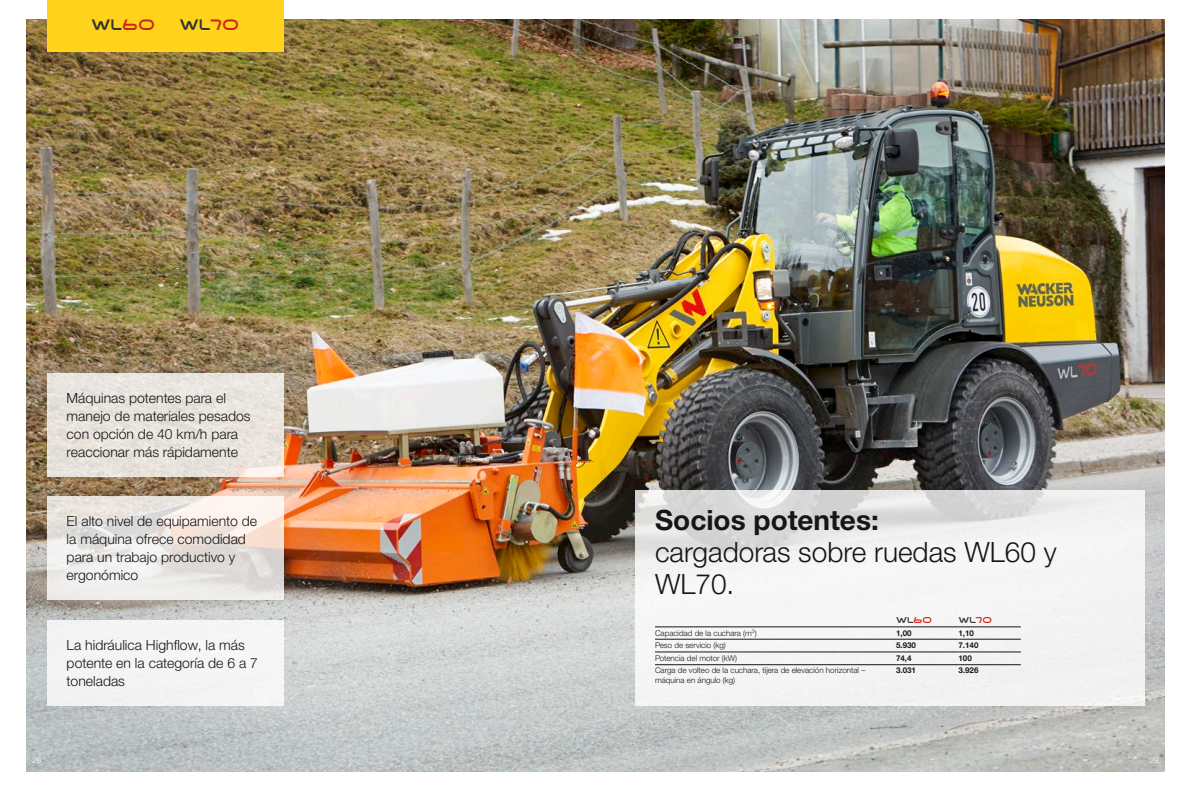
<style>
.page{position:relative;width:1191px;height:791px;background:#fff}
.page>*{position:absolute;margin:0;border:0;box-sizing:border-box;transform-origin:0 0}
.t1{font:300 28px/32px "Helvetica Neue LTW1 G";color:#151616}
.t2{font:700 28px "Helvetica Neue LTW1 G";color:#151616}
.t3{font:16px "Wacker Neuson";color:#323232}
.t4{font:300 14px/18px "Helvetica Neue LTW1 G";color:#151616}
.t5{font:9px "Wacker Neuson";color:#323232}
.t6{font:300 8px/10px "Helvetica Neue LTW1 G";color:#151616}
.t7{font:700 8px "Helvetica Neue LTW1 G";color:#151616}
.t8{font:300 8px "Helvetica Neue LTW1 G";color:#fff}
.s1{color:#d12314}
</style>
<div class="page">
<img style="left:27px;top:20px;width:1137px;height:751px">
<div style="left:47px;top:0;width:236px;height:51px;background:#ffd31b"></div>
<svg style="left:635px;top:490px;width:509px;height:216px;fill:#f3f4f4"></svg>
<div style="left:47px;top:620px;width:236px;height:86px;background:#f4f4f5"></div>
<svg style="left:47px;top:496px;width:236px;height:104px"></svg>
<div style="left:47px;top:373px;width:236px;height:103px;background:#e8e4dd"></div>
<hr style="left:655px;top:627px;width:241px;height:1px;background:#151616">
<hr style="left:896px;top:627px;width:62px;height:1px;background:#151616">
<hr style="left:958px;top:627px;width:62px;height:1px;background:#151616">
<hr style="left:655px;top:639px;width:241px;height:1px;background:#151616">
<hr style="left:896px;top:639px;width:62px;height:1px;background:#151616">
<hr style="left:958px;top:639px;width:62px;height:1px;background:#151616">
<hr style="left:655px;top:652px;width:241px;height:1px;background:#151616">
<hr style="left:896px;top:652px;width:62px;height:1px;background:#151616">
<hr style="left:958px;top:652px;width:62px;height:1px;background:#151616">
<hr style="left:655px;top:664px;width:241px;height:1px;background:#151616">
<hr style="left:896px;top:664px;width:62px;height:1px;background:#151616">
<hr style="left:958px;top:664px;width:62px;height:1px;background:#151616">
<p class="t3" style="left:91px;top:18px;width:65px">WL<span class="s1">60</span></p>
<p class="t3" style="left:179px;top:18px;width:61px">WL<span class="s1">70</span></p>
<p class="t4" style="left:67px;top:389px;width:185px">Máquinas potentes para el manejo de materiales pesados con opción de 40 km/h para reaccionar más rápidamente</p>
<p class="t4" style="left:67px;top:512px;width:192px">El alto nivel de equipamiento de la máquina ofrece comodidad para un trabajo productivo y ergonómico</p>
<p class="t4" style="left:67px;top:636px;width:193px">La hidráulica Highflow, la más potente en la categoría de 6 a 7 toneladas</p>
<h1 class="t2" style="left:655px;top:503px;width:225px">Socios potentes:</h1>
<h1 class="t1" style="left:655px;top:536px;width:403px">cargadoras sobre ruedas WL60 y<br>WL70.</h1>
<p class="t5" style="left:896px;top:616px;width:37px">WL<span class="s1">60</span></p>
<p class="t5" style="left:958px;top:616px;width:35px">WL<span class="s1">70</span></p>
<p class="t6" style="left:655px;top:628px;width:103px">Capacidad de la cuchara (m<sup>3</sup>)</p>
<p class="t7" style="left:896px;top:628px;width:17px">1,00</p>
<p class="t7" style="left:958px;top:628px;width:17px">1,10</p>
<p class="t6" style="left:655px;top:640px;width:72px">Peso de servicio (kg)</p>
<p class="t7" style="left:896px;top:641px;width:22px">5.930</p>
<p class="t7" style="left:958px;top:641px;width:22px">7.140</p>
<p class="t6" style="left:655px;top:653px;width:83px">Potencia del motor (kW)</p>
<p class="t7" style="left:896px;top:653px;width:17px">74,4</p>
<p class="t7" style="left:958px;top:653px;width:15px">100</p>
<p class="t6" style="left:655px;top:665px;width:212px">Carga de volteo de la cuchara, tijera de elevación horizontal – máquina en ángulo (kg)</p>
<p class="t7" style="left:896px;top:665px;width:22px">3.031</p>
<p class="t7" style="left:958px;top:665px;width:22px">3.926</p>
<p class="t8" style="left:32px;top:755px;width:10px">28</p>
<p class="t8" style="left:1149px;top:755px;width:10px">29</p>
</div>
